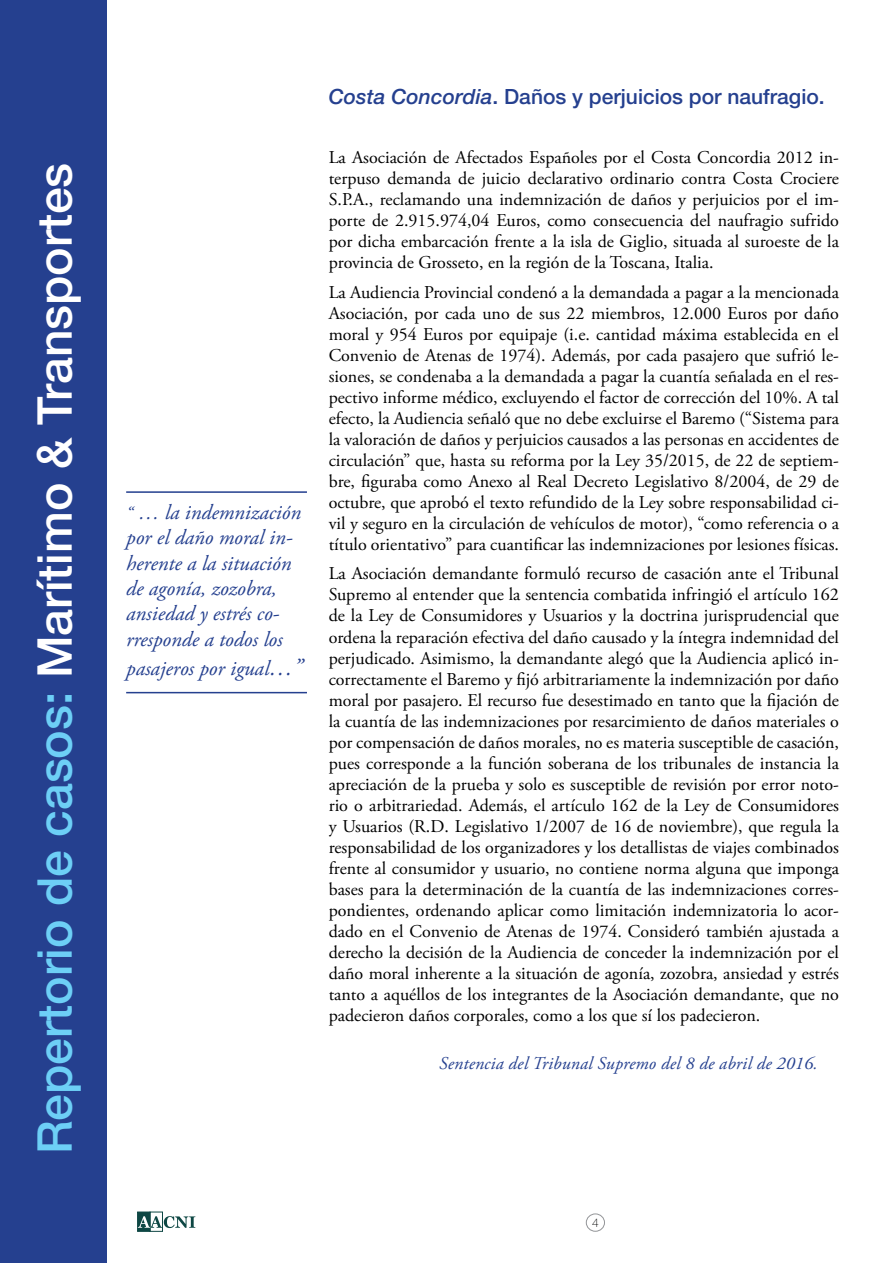
<style>
.page{position:relative;width:893px;height:1263px;background:#fff}
.page>*{position:absolute;margin:0;border:0;box-sizing:border-box;transform-origin:0 0}
.t1{font:500 48px "Helvetica Neue LT Std";color:#fff}
.t2{font:italic 21.15px/25.5px "Adobe Garamond Pro";color:#25408f}
.t3{font:500 21px "Helvetica Neue LT Std";color:#25408f}
.t4{font:18px/21px "Adobe Garamond Pro";color:#000;text-align:justify}
.t5{font:italic 18px "Adobe Garamond Pro";letter-spacing:.01em;color:#25408f}
.t6{font:100 12px "Helvetica Neue LT Std";color:#000}
.s1{color:#6dcff6}
.s2{font-size:18.15px}
.s3{font-size:24px}
.s4{font-style:italic}
</style>
<div class="page">
<div style="left:150px;top:1212px;width:13px;height:19px;border:1px solid #0e4744"></div>
<div style="left:137px;top:1212px;width:13px;height:19px;background:#0e4744"></div>
<svg style="left:138px;top:1216px;width:57px;height:12px"></svg>
<div style="left:586px;top:1214px;width:19px;height:17px;border:1px solid #939598;border-radius:50%"></div>
<div style="left:0;top:0;width:106px;height:1263px;background:#25408f"></div>
<hr style="left:126px;top:491px;width:181px;height:2px;background:#25408f">
<hr style="left:126px;top:692px;width:181px;height:1px;background:#25408f">
<h1 class="t1" style="left:26px;top:1154px;width:993px;rotate:-90deg"><span class="s1">Repertorio de casos:</span> Marítimo &amp; Transportes</h1>
<p class="t2" style="left:126px;top:500px;width:176px"><span class="s2">“</span> … la indemnización por el daño moral in&shy;herente a la situación de agonía, zozobra, ansiedad y estrés co&shy;rresponde a todos los</p>
<p class="t2" style="left:126px;top:656px;width:178px">pasajeros por igual<span class="s3">…”</span></p>
<p class="t3" style="left:329px;top:84px;width:498px"><span class="s4">Costa Concordia</span>. Daños y perjuicios por naufragio.</p>
<p class="t4" style="left:329px;top:148px;width:512px">La Asociación de Afectados Españoles por el Costa Concordia 2012 in&shy;terpuso demanda de juicio declarativo ordinario contra Costa Crociere S.P.A., reclamando una indemnización de daños y perjuicios por el im&shy;porte de 2.915.974,04 Euros, como consecuencia del naufragio sufrido por dicha embarcación frente a la isla de Giglio, situada al suroeste de la provincia de Grosseto, en la región de la Toscana, Italia.</p>
<p class="t4" style="left:329px;top:282px;width:512px">La Audiencia Provincial condenó a la demandada a pagar a la mencionada Asociación, por cada uno de sus 22 miembros, 12.000 Euros por daño moral y 954 Euros por equipaje (i.e. cantidad máxima establecida en el Convenio de Atenas de 1974). Además, por cada pasajero que sufrió le&shy;siones, se condenaba a la demandada a pagar la cuantía señalada en el res&shy;pectivo informe médico, excluyendo el factor de corrección del 10%. A tal efecto, la Audiencia señaló que no debe excluirse el Baremo (“Sistema para la valoración de daños y perjuicios causados a las personas en accidentes de circulación” que, hasta su reforma por la Ley 35/2015, de 22 de septiem&shy;bre, figuraba como Anexo al Real Decreto Legislativo 8/2004, de 29 de octubre, que aprobó el texto refundido de la Ley sobre responsabilidad ci&shy;vil y seguro en la circulación de vehículos de motor), “como referencia o a título orientativo” para cuantificar las indemnizaciones por lesiones físicas.</p>
<p class="t4" style="left:329px;top:564px;width:512px">La Asociación demandante formuló recurso de casación ante el Tribunal Supremo al entender que la sentencia combatida infringió el artículo 162 de la Ley de Consumidores y Usuarios y la doctrina jurisprudencial que ordena la reparación efectiva del daño causado y la íntegra indemnidad del perjudicado. Asimismo, la demandante alegó que la Audiencia aplicó in&shy;correctamente el Baremo y fijó arbitrariamente la indemnización por daño moral por pasajero. El recurso fue desestimado en tanto que la fijación de la cuantía de las indemnizaciones por resarcimiento de daños materiales o por compensación de daños morales, no es materia susceptible de casación, pues corresponde a la función soberana de los tribunales de instancia la apreciación de la prueba y solo es susceptible de revisión por error noto&shy;rio o arbitrariedad. Además, el artículo 162 de la Ley de Consumidores y Usuarios (R.D. Legislativo 1/2007 de 16 de noviembre), que regula la responsabilidad de los organizadores y los detallistas de viajes combinados frente al consumidor y usuario, no contiene norma alguna que imponga bases para la determinación de la cuantía de las indemnizaciones corres&shy;pondientes, ordenando aplicar como limitación indemnizatoria lo acor&shy;dado en el Convenio de Atenas de 1974. Consideró también ajustada a derecho la decisión de la Audiencia de conceder la indemnización por el daño moral inherente a la situación de agonía, zozobra, ansiedad y estrés tanto a aquéllos de los integrantes de la Asociación demandante, que no padecieron daños corporales, como a los que sí los padecieron.</p>
<p class="t5" style="left:439px;top:1052px;width:380px">Sentencia del Tribunal Supremo del 8 de abril de 2016.</p>
<p class="t6" style="left:592px;top:1216px;width:8px">4</p>
</div>
